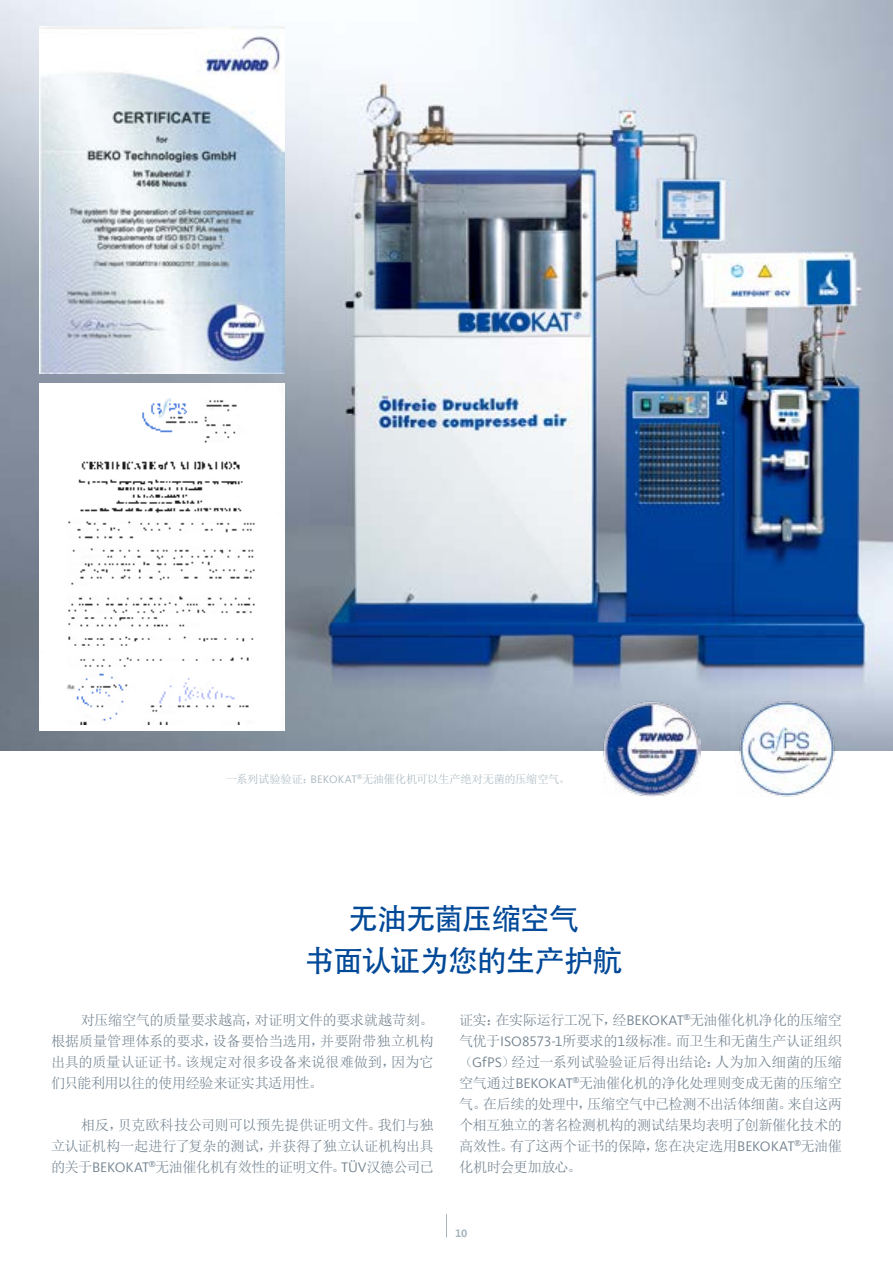
<style>
.page{position:relative;width:893px;height:1263px;background:#fff}
.page>*{position:absolute;margin:0;border:0;box-sizing:border-box;transform-origin:0 0}
.t1{font:30px/42px "Adobe Heiti Std";letter-spacing:-.045em;color:#004898;text-align:center}
.t2{font:14.25px/21px "Sim Sun";letter-spacing:-.035em;color:#738390;text-align:justify}
.t3{font:11.25px "Sim Sun";letter-spacing:-.025em;color:#a7b6be}
.t4{font:700 11.25px "Kievit Offc Pro";color:#a7b6be}
.s1{font-family:"Kievit Offc Pro"}
</style>
<div class="page">
<svg style="left:446px;top:1214px;width:1px;height:23px"></svg>
<img style="left:0;top:0;width:893px;height:751px">
<img style="left:735px;top:701px;width:103px;height:96px">
<img style="left:602px;top:700px;width:99px;height:97px">
<img style="left:39px;top:27px;width:245px;height:346px">
<img style="left:39px;top:384px;width:245px;height:346px">
<svg style="left:40px;top:706px;width:1px;height:24px"></svg>
<img style="left:67px;top:399px;width:189px;height:326px">
<p class="t3" style="left:226px;top:773px;width:345px">一系列试验验证：<span class="s1">BEKOKAT</span><sup>®</sup>无油催化机可以生产绝对无菌的压缩空气。</p>
<h1 class="t1" style="left:304px;top:899px;width:320px">无油无菌压缩空气<br>书面认证为您的生产护航</h1>
<p class="t2" style="left:51px;top:1009px;width:384px;text-indent:30px">对压缩空气的质量要求越高，对证明文件的要求就越苛刻。根据质量管理体系的要求，设备要恰当选用，并要附带独立机构出具的质量认证证书。该规定对很多设备来说很难做到，因为它们只能利用以往的使用经验来证实其适用性。</p>
<p class="t2" style="left:51px;top:1114px;width:384px;text-indent:30px">相反，贝克欧科技公司则可以预先提供证明文件。我们与独立认证机构一起进行了复杂的测试，并获得了独立认证机构出具的关于<span class="s1">BEKOKAT</span><sup>®</sup>无油催化机有效性的证明文件。<span class="s1">TÜV</span>汉德公司已</p>
<p class="t2" style="left:459px;top:1009px;width:384px">证实：在实际运行工况下，经<span class="s1">BEKOKAT</span><sup>®</sup>无油催化机净化的压缩空气优于<span class="s1">ISO8573-1</span>所要求的<span class="s1">1</span>级标准。而卫生和无菌生产认证组织（<span class="s1">GfPS</span>）经过一系列试验验证后得出结论：人为加入细菌的压缩空气通过<span class="s1">BEKOKAT</span><sup>®</sup>无油催化机的净化处理则变成无菌的压缩空气。在后续的处理中，压缩空气中已检测不出活体细菌。来自这两个相互独立的著名检测机构的测试结果均表明了创新催化技术的高效性。有了这两个证书的保障，您在决定选用<span class="s1">BEKOKAT</span><sup>®</sup>无油催化机时会更加放心。</p>
<p class="t4" style="left:455px;top:1227px;width:14px">10</p>
</div>
